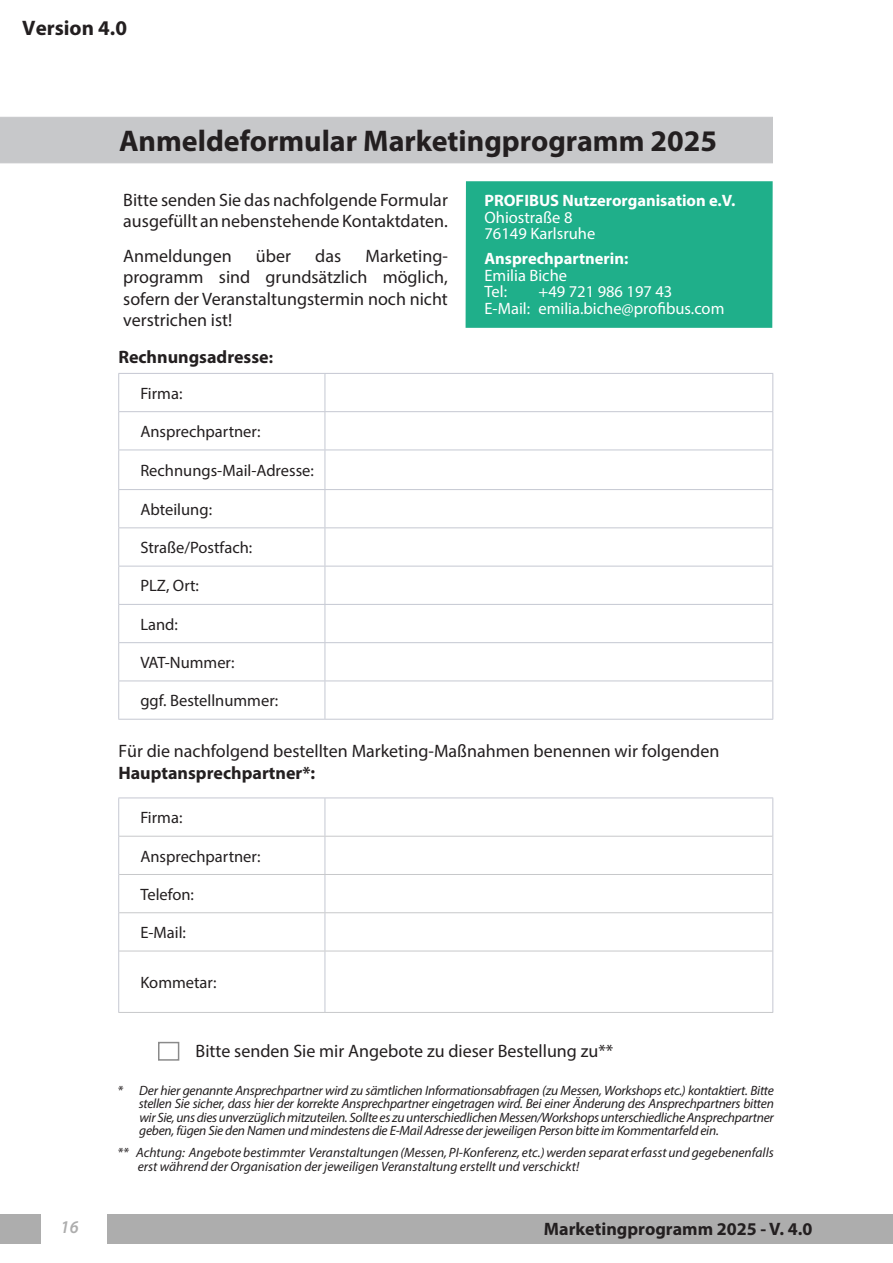
<style>
.page{position:relative;width:893px;height:1263px;background:#fff}
.page>*{position:absolute;margin:0;border:0;box-sizing:border-box;transform-origin:0 0}
.t1{font:700 30px "Myriad Pro";color:#231f20}
.t2{font:700 21px "Myriad Pro";color:#231f20}
.Fließtext{font:18px/21.6px "Myriad Pro";color:#231f20}
.Fließtext-2{font:700 18px "Myriad Pro";color:#231f20}
.Preise{font:700 18px "Myriad Pro";color:#231f20}
.t3{font:italic 600 18px "Myriad Pro";color:#adadad;scale:.95 1}
.Fließtext-3{font:16.5px "Myriad Pro";color:#231f20}
.Fließtext-4{font:16.5px "Myriad Pro";color:#fff}
.Fließtext-5{font:700 16.5px "Myriad Pro";color:#fff}
.t4{font:italic 13.5px/13.5px "Myriad Pro";color:#231f20;text-align:justify}
.s1{font-size:16.5px}
</style>
<div class="page">
<div style="left:0;top:1214px;width:41px;height:30px;background:#adadad"></div>
<div style="left:107px;top:1214px;width:786px;height:30px;background:#adadad"></div>
<hr style="left:118px;top:373px;width:207px;height:1px;background:#c5c8d2">
<hr style="left:118px;top:374px;width:1px;height:37px;background:#c5c8d2">
<hr style="left:325px;top:373px;width:448px;height:1px;background:#c5c8d2">
<hr style="left:325px;top:374px;width:1px;height:37px;background:#c5c8d2">
<hr style="left:772px;top:374px;width:1px;height:37px;background:#c5c8d2">
<hr style="left:118px;top:412px;width:1px;height:38px;background:#c5c8d2">
<hr style="left:325px;top:412px;width:1px;height:38px;background:#c5c8d2">
<hr style="left:772px;top:412px;width:1px;height:38px;background:#c5c8d2">
<hr style="left:118px;top:450px;width:1px;height:39px;background:#c5c8d2">
<hr style="left:325px;top:450px;width:1px;height:39px;background:#c5c8d2">
<hr style="left:772px;top:450px;width:1px;height:39px;background:#c5c8d2">
<hr style="left:118px;top:490px;width:1px;height:37px;background:#c5c8d2">
<hr style="left:325px;top:490px;width:1px;height:37px;background:#c5c8d2">
<hr style="left:772px;top:490px;width:1px;height:37px;background:#c5c8d2">
<hr style="left:118px;top:528px;width:1px;height:38px;background:#c5c8d2">
<hr style="left:325px;top:528px;width:1px;height:38px;background:#c5c8d2">
<hr style="left:772px;top:528px;width:1px;height:38px;background:#c5c8d2">
<hr style="left:118px;top:566px;width:1px;height:38px;background:#c5c8d2">
<hr style="left:325px;top:566px;width:1px;height:38px;background:#c5c8d2">
<hr style="left:772px;top:566px;width:1px;height:38px;background:#c5c8d2">
<hr style="left:118px;top:605px;width:1px;height:37px;background:#c5c8d2">
<hr style="left:325px;top:605px;width:1px;height:37px;background:#c5c8d2">
<hr style="left:772px;top:605px;width:1px;height:37px;background:#c5c8d2">
<hr style="left:118px;top:643px;width:1px;height:37px;background:#c5c8d2">
<hr style="left:325px;top:643px;width:1px;height:37px;background:#c5c8d2">
<hr style="left:772px;top:643px;width:1px;height:37px;background:#c5c8d2">
<hr style="left:118px;top:681px;width:1px;height:38px;background:#c5c8d2">
<hr style="left:325px;top:681px;width:1px;height:38px;background:#c5c8d2">
<hr style="left:772px;top:681px;width:1px;height:38px;background:#c5c8d2">
<hr style="left:118px;top:527px;width:207px;height:1px;background:#c5c8d2">
<hr style="left:325px;top:527px;width:448px;height:1px;background:#c5c8d2">
<hr style="left:118px;top:411px;width:207px;height:1px;background:#c5c8d2">
<hr style="left:325px;top:411px;width:448px;height:1px;background:#c5c8d2">
<hr style="left:118px;top:450px;width:207px;height:1px;background:#c5c8d2">
<hr style="left:325px;top:450px;width:448px;height:1px;background:#c5c8d2">
<hr style="left:118px;top:489px;width:207px;height:1px;background:#c5c8d2">
<hr style="left:325px;top:489px;width:448px;height:1px;background:#c5c8d2">
<hr style="left:118px;top:566px;width:207px;height:1px;background:#c5c8d2">
<hr style="left:325px;top:566px;width:448px;height:1px;background:#c5c8d2">
<hr style="left:118px;top:604px;width:207px;height:1px;background:#c5c8d2">
<hr style="left:325px;top:604px;width:448px;height:1px;background:#c5c8d2">
<hr style="left:118px;top:642px;width:207px;height:1px;background:#c5c8d2">
<hr style="left:325px;top:642px;width:448px;height:1px;background:#c5c8d2">
<hr style="left:118px;top:680px;width:207px;height:1px;background:#c5c8d2">
<hr style="left:325px;top:680px;width:448px;height:1px;background:#c5c8d2">
<hr style="left:118px;top:719px;width:207px;height:1px;background:#c5c8d2">
<hr style="left:325px;top:719px;width:448px;height:1px;background:#c5c8d2">
<hr style="left:118px;top:797px;width:207px;height:1px;background:#c5c8d2">
<hr style="left:118px;top:798px;width:1px;height:38px;background:#c5c8d2">
<hr style="left:325px;top:797px;width:448px;height:1px;background:#c5c8d2">
<hr style="left:325px;top:798px;width:1px;height:38px;background:#c5c8d2">
<hr style="left:772px;top:798px;width:1px;height:38px;background:#c5c8d2">
<hr style="left:118px;top:836px;width:1px;height:38px;background:#c5c8d2">
<hr style="left:325px;top:836px;width:1px;height:38px;background:#c5c8d2">
<hr style="left:772px;top:836px;width:1px;height:38px;background:#c5c8d2">
<hr style="left:118px;top:874px;width:1px;height:39px;background:#c5c8d2">
<hr style="left:325px;top:875px;width:1px;height:37px;background:#c5c8d2">
<hr style="left:772px;top:874px;width:1px;height:39px;background:#c5c8d2">
<hr style="left:118px;top:913px;width:1px;height:38px;background:#c5c8d2">
<hr style="left:325px;top:913px;width:1px;height:38px;background:#c5c8d2">
<hr style="left:772px;top:913px;width:1px;height:38px;background:#c5c8d2">
<hr style="left:118px;top:951px;width:1px;height:61px;background:#c5c8d2">
<hr style="left:325px;top:951px;width:1px;height:61px;background:#c5c8d2">
<hr style="left:772px;top:951px;width:1px;height:61px;background:#c5c8d2">
<hr style="left:119px;top:836px;width:206px;height:1px;background:#c7c8ca">
<hr style="left:325px;top:836px;width:447px;height:1px;background:#c7c8ca">
<hr style="left:119px;top:874px;width:206px;height:1px;background:#c7c8ca">
<hr style="left:325px;top:874px;width:447px;height:1px;background:#c7c8ca">
<hr style="left:119px;top:912px;width:206px;height:1px;background:#c7c8ca">
<hr style="left:325px;top:912px;width:447px;height:1px;background:#c7c8ca">
<hr style="left:119px;top:951px;width:206px;height:1px;background:#c7c8ca">
<hr style="left:325px;top:951px;width:447px;height:1px;background:#c7c8ca">
<hr style="left:118px;top:1012px;width:207px;height:1px;background:#c7c8ca">
<hr style="left:325px;top:1012px;width:448px;height:1px;background:#c7c8ca">
<div style="left:0;top:117px;width:773px;height:46px;background:#c7c8ca"></div>
<div style="left:466px;top:181px;width:307px;height:147px;background:#1faf8a"></div>
<svg style="left:158px;top:1042px;width:21px;height:19px"></svg>
<p class="t2" style="left:22px;top:14px;width:106px">Version 4.0</p>
<p class="t1" style="left:119px;top:122px;width:600px">Anmeldeformular Marketingprogramm 2025</p>
<p class="Fließtext-5" style="left:484px;top:190px;width:252px">PROFIBUS Nutzerorganisation e.V.</p>
<p class="Fließtext-4" style="left:484px;top:207px;width:89px">Ohiostraße 8</p>
<p class="Fließtext-4" style="left:484px;top:224px;width:112px">76149 Karlsruhe</p>
<p class="Fließtext-5" style="left:484px;top:248px;width:145px">Ansprechpartnerin:</p>
<p class="Fließtext-4" style="left:484px;top:265px;width:84px">Emilia Biche</p>
<p class="Fließtext-4" style="left:484px;top:282px;width:24px">Tel:</p>
<p class="Fließtext-4" style="left:538px;top:282px;width:135px">+49 721 986 197 43</p>
<p class="Fließtext-4" style="left:484px;top:298px;width:241px">E-Mail: emilia.biche@profibus.com</p>
<p class="Fließtext" style="left:123px;top:188px;width:326px">Bitte senden Sie das nachfolgende Formular ausgefüllt an nebenstehende Kontaktdaten.</p>
<p class="Fließtext" style="left:123px;top:244px;width:110px">Anmeldungen</p>
<p class="Fließtext" style="left:256px;top:244px;width:37px">über</p>
<p class="Fließtext" style="left:315px;top:244px;width:27px">das</p>
<p class="Fließtext" style="left:123px;top:244px;width:326px;text-align:justify;text-indent:242px">Marketing&shy;programm sind grundsätzlich möglich, sofern der Veranstaltungstermin noch nicht verstrichen ist!</p>
<p class="Preise" style="left:118px;top:345px;width:156px">Rechnungsadresse<span class="s1">:</span></p>
<p class="Fließtext-3" style="left:140px;top:383px;width:44px">Firma:</p>
<p class="Fließtext-3" style="left:140px;top:421px;width:122px">Ansprechpartner:</p>
<p class="Fließtext-3" style="left:140px;top:460px;width:175px">Rechnungs-Mail-Adresse:</p>
<p class="Fließtext-3" style="left:140px;top:499px;width:73px">Abteilung:</p>
<p class="Fließtext-3" style="left:140px;top:537px;width:113px">Straße/Postfach:</p>
<p class="Fließtext-3" style="left:140px;top:576px;width:60px">PLZ, Ort:</p>
<p class="Fließtext-3" style="left:140px;top:614px;width:39px">Land:</p>
<p class="Fließtext-3" style="left:140px;top:652px;width:96px">VAT-Nummer:</p>
<p class="Fließtext-3" style="left:140px;top:690px;width:139px">ggf. Bestellnummer:</p>
<p class="Fließtext" style="left:118px;top:740px;width:602px">Für die nachfolgend bestellten Marketing-Maßnahmen benennen wir folgenden</p>
<p class="Fließtext-2" style="left:118px;top:761px;width:198px">Hauptansprechpartner*:</p>
<p class="Fließtext-3" style="left:140px;top:807px;width:44px">Firma:</p>
<p class="Fließtext-3" style="left:140px;top:846px;width:122px">Ansprechpartner:</p>
<p class="Fließtext-3" style="left:140px;top:884px;width:55px">Telefon:</p>
<p class="Fließtext-3" style="left:140px;top:922px;width:47px">E-Mail:</p>
<p class="Fließtext-3" style="left:140px;top:972px;width:78px">Kommetar:</p>
<p class="Fließtext" style="left:196px;top:1040px;width:419px">Bitte senden Sie mir Angebote zu dieser Bestellung zu**</p>
<p class="t4" style="left:139px;top:1083px;width:637px;text-indent:-21px">* Der hier genannte Ansprechpartner wird zu sämtlichen Informationsabfragen (zu Messen, Workshops etc.) kontaktiert. Bitte stellen Sie sicher, dass hier der korrekte Ansprechpartner eingetragen wird. Bei einer Änderung des Ansprechpartners bitten wir Sie, uns dies unverzüglich mitzuteilen. Sollte es zu unterschiedlichen Messen/Workshops unterschiedliche Ansprechpartner geben, fügen Sie den Namen und mindestens die E-Mail Adresse der jeweiligen Person bitte im Kommentarfeld ein.</p>
<p class="t4" style="left:138px;top:1145px;width:638px;text-indent:-20px">** Achtung: Angebote bestimmter Veranstaltungen (Messen, PI-Konferenz, etc.) werden separat erfasst und gegebenenfalls erst während der Organisation der jeweiligen Veranstaltung erstellt und verschickt!</p>
<h3 class="t3" style="left:61px;top:1215px;width:21px">16</h3>
<h3 class="Fließtext-2" style="left:544px;top:1217px;width:270px">Marketingprogramm 2025 - V. 4.0</h3>
</div>
